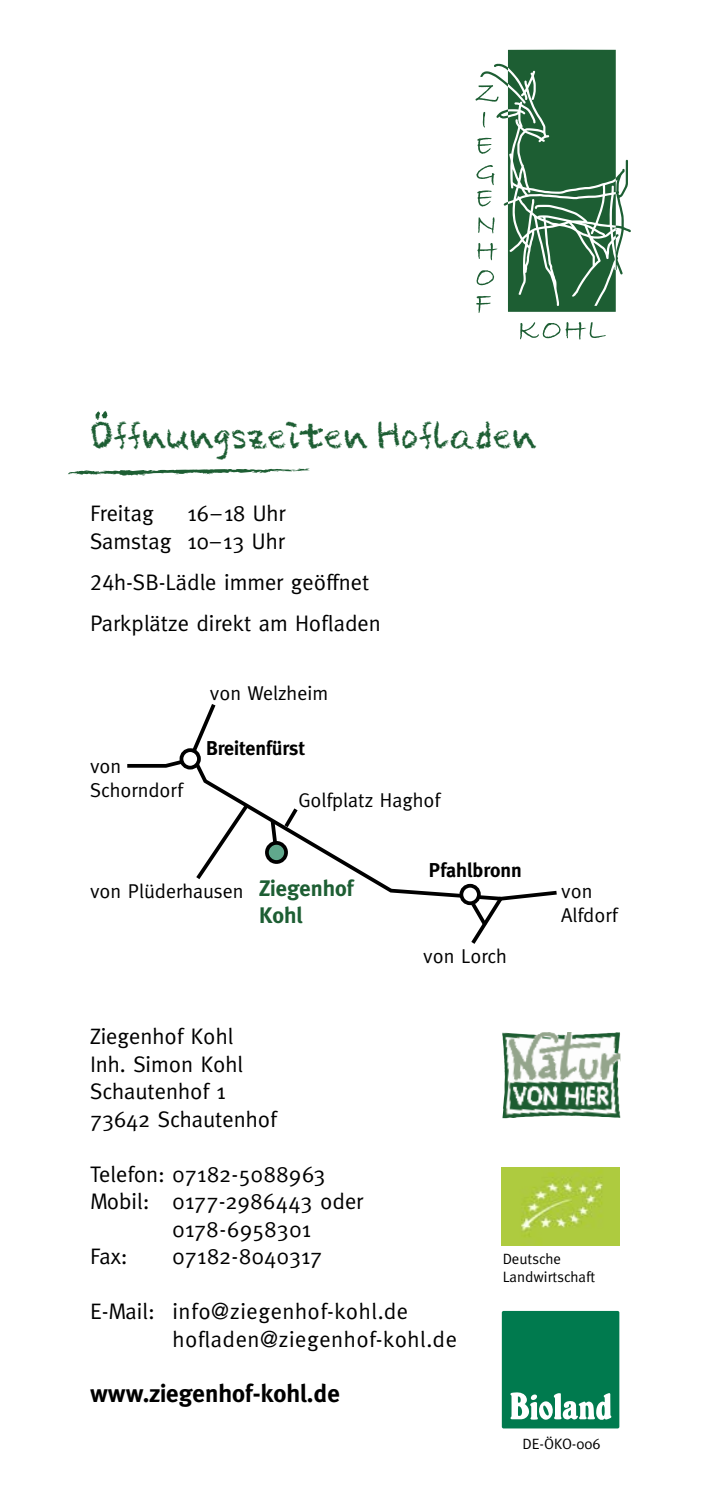
<style>
.page{position:relative;width:709px;height:1489px;background:#fff}
.page>*{position:absolute;margin:0;border:0;box-sizing:border-box;transform-origin:0 0}
.t1{font:35.75px "Crayon AL";letter-spacing:.005em;color:#1d5e33;scale:.91 1}
.t2{font:700 25px "Meta";color:#000}
.t3{font:22.5px/27.5px "Meta";color:#000}
.t4{font:22.5px/27.5px "Meta";letter-spacing:.025em;color:#000}
.t5{font:700 22.5px/27px "Meta";color:#1d5e33}
.t6{font:22.5px "Meta";letter-spacing:.02em;color:#000}
.t7{font:20px/24px "Meta";color:#000}
.t8{font:700 20px "Meta";color:#000}
.t9{font:15px/18px "Meta";color:#000}
.s1{font-family:"Meta Caps"}
</style>
<div class="page">
<svg style="left:127px;top:760px;width:430px;height:140px"></svg>
<svg style="left:193px;top:704px;width:26px;height:57px"></svg>
<svg style="left:461px;top:885px;width:18px;height:18px"></svg>
<div style="left:459px;top:883px;width:22px;height:22px;border:4px solid #000;border-radius:50%"></div>
<div style="left:181px;top:750px;width:18px;height:17px;background:#fff;border-radius:50%"></div>
<div style="left:179px;top:748px;width:22px;height:21px;border:4px solid #000;border-radius:50%"></div>
<svg style="left:268px;top:804px;width:33px;height:53px"></svg>
<svg style="left:193px;top:801px;width:58px;height:82px"></svg>
<div style="left:267px;top:842px;width:19px;height:20px;background:#60a88c;border-radius:50%"></div>
<div style="left:265px;top:841px;width:23px;height:22px;border:4px solid #000;border-radius:50%"></div>
<svg style="left:468px;top:892px;width:38px;height:52px"></svg>
<svg style="left:68px;top:468px;width:241px;height:7px"></svg>
<svg style="left:95px;top:411px;width:12px;height:9px"></svg>
<img style="left:502px;top:1032px;width:118px;height:86px">
<img style="left:502px;top:1167px;width:117px;height:78px">
<svg style="left:499px;top:1307px;width:123px;height:124px"></svg>
<div style="left:502px;top:1310px;width:117px;height:118px;background:#007a4e;border-radius:2px"></div>
<svg style="left:510px;top:1392px;width:101px;height:27px"></svg>
<svg style="left:475px;top:50px;width:156px;height:263px"></svg>
<svg style="left:520px;top:322px;width:86px;height:18px"></svg>
<h1 class="t1" style="left:90px;top:420px;width:493px">Offnungszeiten Hofladen</h1>
<p class="t3" style="left:90px;top:499px;width:197px;text-align:right">16–18 Uhr<br>Samstag 10–13 Uhr</p>
<p class="t3" style="left:90px;top:561px;width:292px;line-height:41.2px"><span class="s1">24</span>h-SB-Lädle immer geöffnet<br>Parkplätze direkt am Hofladen</p>
<p class="t3" style="left:90px;top:499px;width:65px">Freitag</p>
<p class="t7" style="left:210px;top:680px;width:120px">von Welzheim</p>
<p class="t7" style="left:90px;top:754px;width:94px">von<br>Schorndorf</p>
<p class="t8" style="left:206px;top:737px;width:100px">Breitenfürst</p>
<p class="t7" style="left:298px;top:788px;width:143px">Golfplatz Haghof</p>
<p class="t7" style="left:90px;top:878px;width:155px">von Plüderhausen</p>
<p class="t5" style="left:259px;top:874px;width:96px">Ziegenhof<br>Kohl</p>
<p class="t8" style="left:429px;top:858px;width:94px">Pfahlbronn</p>
<p class="t7" style="left:423px;top:943px;width:85px">von Lorch</p>
<p class="t7" style="left:561px;top:878px;width:58px">von<br>Alfdorf</p>
<p class="t3" style="left:90px;top:1022px;width:188px">Ziegenhof Kohl<br>Inh. Simon Kohl<br>Schautenhof 1<br>73642 Schautenhof</p>
<p class="t3" style="left:90px;top:1159px;width:237px">Telefon: 07182-5088963</p>
<p class="t3" style="left:90px;top:1187px;width:275px">Mobil: 0177-2986443 oder</p>
<p class="t6" style="left:173px;top:1215px;width:140px">0178-6958301</p>
<p class="t3" style="left:90px;top:1242px;width:39px">Fax:</p>
<p class="t3" style="left:173px;top:1242px;width:151px">07182-8040317</p>
<p class="t4" style="left:173px;top:1297px;width:286px;text-indent:-83px">E-Mail: info@ziegenhof-kohl.de hofladen@ziegenhof-kohl.de</p>
<p class="t2" style="left:90px;top:1378px;width:251px">www.ziegenhof-kohl.de</p>
<p class="t9" style="left:502px;top:1249px;width:94px">Deutsche<br>Landwirtschaft</p>
<p class="t9" style="left:522px;top:1434px;width:80px">DE-ÖKO-006</p>
</div>
